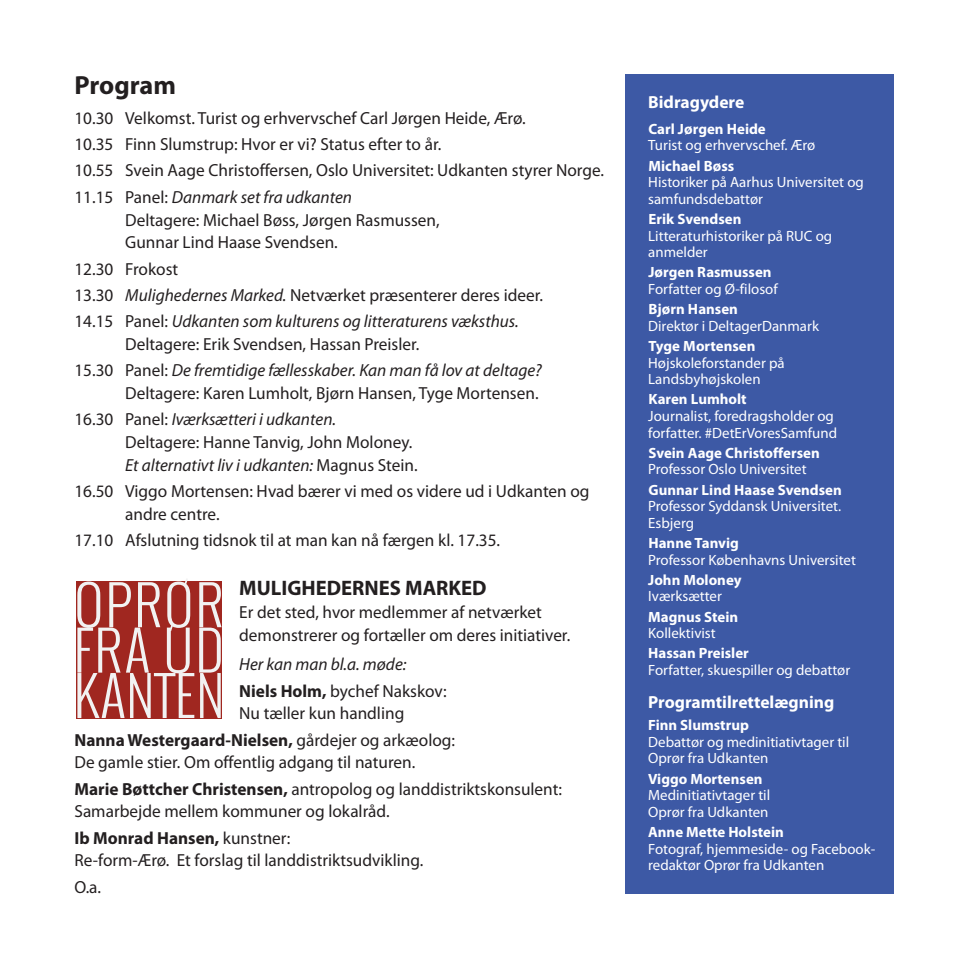
<style>
.page{position:relative;width:968px;height:968px;background:#fff}
.page>*{position:absolute;margin:0;border:0;box-sizing:border-box;transform-origin:0 0}
.t1{font:700 26.25px "Myriad Pro";letter-spacing:-.005em;color:#231f20}
.t2{font:700 21px "Myriad Pro";color:#231f20}
.t3{font:17.5px/26.2px "Myriad Pro";color:#231f20}
.t4{font:italic 17.5px/26.2px "Myriad Pro";color:#231f20}
.t5{font:700 17.5px "Myriad Pro";color:#fff}
.t6{font:14.88px/16.6px "Myriad Pro";color:#fff}
.t7{font:700 14.88px "Myriad Pro";color:#fff}
.s1{font-style:italic}
.s2{font-style:normal}
.s3{font-weight:700;font-style:normal}
.s4{font-weight:700}
</style>
<div class="page">
<div style="left:625px;top:74px;width:268px;height:819px;background:#3d59a5"></div>
<svg style="left:76px;top:581px;width:146px;height:138px"></svg>
<svg style="left:77px;top:579px;width:144px;height:139px"></svg>
<h1 class="t1" style="left:74px;top:75px;width:103px">Program</h1>
<p class="t3" style="left:74px;top:106px;width:531px">10.30 Velkomst. Turist og erhvervschef Carl Jørgen Heide, Ærø.<br>10.35 Finn Slumstrup: Hvor er vi? Status efter to år.<br>10.55 Svein Aage Christoffersen, Oslo Universitet: Udkanten styrer Norge.<br>11.15 Panel: <span class="s1">Danmark set fra udkanten</span></p>
<p class="t3" style="left:125px;top:209px;width:316px;line-height:22.8px">Deltagere: Michael Bøss, Jørgen Rasmussen,<br>Gunnar Lind Haase Svendsen.</p>
<p class="t4" style="left:74px;top:257px;width:470px"><span class="s2">12.30 Frokost<br>13.30</span> Mulighedernes Marked. <span class="s2">Netværket præsenterer deres ideer.<br>14.15 Panel:</span> Udkanten som kulturens og litteraturens væksthus.</p>
<p class="t3" style="left:74px;top:332px;width:469px;text-indent:51px">Deltagere: Erik Svendsen, Hassan Preisler.<br>15.30 Panel: <span class="s1">De fremtidige fællesskaber. Kan man få lov at deltage?</span></p>
<p class="t3" style="left:74px;top:381px;width:465px;text-indent:51px">Deltagere: Karen Lumholt, Bjørn Hansen, Tyge Mortensen.<br>16.30 Panel: <span class="s1">Iværksætteri i udkanten.</span></p>
<p class="t3" style="left:125px;top:432px;width:294px;line-height:22.8px">Deltagere: Hanne Tanvig, John Moloney.<br><span class="s1">Et alternativt liv i udkanten:</span> Magnus Stein.</p>
<p class="t3" style="left:125px;top:481px;width:466px;line-height:22.8px;text-indent:-51px">16.50 Viggo Mortensen: Hvad bærer vi med os videre ud i Udkanten og andre centre.</p>
<p class="t3" style="left:74px;top:528px;width:427px">17.10 Afslutning tidsnok til at man kan nå færgen kl. 17.35.</p>
<p class="t2" style="left:239px;top:580px;width:249px">MULIGHEDERNES MARKED</p>
<p class="t3" style="left:239px;top:601px;width:332px;line-height:22.8px">Er det sted, hvor medlemmer af netværket demonstrerer og fortæller om deres initiativer.</p>
<p class="t4" style="left:239px;top:652px;width:209px">Her kan man bl.a. møde:<br><span class="s3">Niels Holm,</span> <span class="s2">bychef Nakskov:</span></p>
<p class="t3" style="left:74px;top:701px;width:382px;text-indent:165px">Nu tæller kun handling<br><span class="s4">Nanna Westergaard-Nielsen,</span> gårdejer og arkæolog:</p>
<p class="t3" style="left:74px;top:750px;width:489px">De gamle stier. Om offentlig adgang til naturen.<br><span class="s4">Marie Bøttcher Christensen,</span> antropolog og landdistriktskonsulent:</p>
<p class="t3" style="left:74px;top:799px;width:317px">Samarbejde mellem kommuner og lokalråd.<br><span class="s4">Ib Monrad Hansen,</span> kunstner:</p>
<p class="t3" style="left:74px;top:848px;width:350px">Re-form-Ærø. Et forslag til landdistriktsudvikling.<br>O.a.</p>
<p class="t5" style="left:648px;top:96px;width:98px">Bidragydere</p>
<p class="t7" style="left:648px;top:123px;width:119px">Carl Jørgen Heide</p>
<p class="t6" style="left:648px;top:138px;width:169px">Turist og erhvervschef. Ærø</p>
<p class="t7" style="left:648px;top:160px;width:87px">Michael Bøss</p>
<p class="t6" style="left:648px;top:175px;width:217px">Historiker på Aarhus Universitet og samfundsdebattør</p>
<p class="t7" style="left:648px;top:213px;width:95px">Erik Svendsen</p>
<p class="t6" style="left:648px;top:228px;width:185px">Litteraturhistoriker på RUC og anmelder</p>
<p class="t7" style="left:648px;top:267px;width:125px">Jørgen Rasmussen</p>
<p class="t6" style="left:648px;top:282px;width:131px">Forfatter og Ø-filosof</p>
<p class="t7" style="left:648px;top:303px;width:91px">Bjørn Hansen</p>
<p class="t6" style="left:648px;top:318px;width:172px">Direktør i DeltagerDanmark</p>
<p class="t7" style="left:648px;top:340px;width:109px">Tyge Mortensen</p>
<p class="t6" style="left:648px;top:355px;width:138px">Højskoleforstander på<br>Landsbyhøjskolen</p>
<p class="t7" style="left:648px;top:394px;width:100px">Karen Lumholt</p>
<p class="t6" style="left:648px;top:409px;width:190px">Journalist, foredragsholder og forfatter. #DetErVoresSamfund</p>
<p class="t7" style="left:648px;top:447px;width:173px">Svein Aage Christoffersen</p>
<p class="t6" style="left:648px;top:462px;width:160px">Professor Oslo Universitet</p>
<p class="t7" style="left:648px;top:484px;width:195px">Gunnar Lind Haase Svendsen</p>
<p class="t6" style="left:648px;top:499px;width:194px">Professor Syddansk Universitet.<br>Esbjerg</p>
<p class="t7" style="left:648px;top:537px;width:92px">Hanne Tanvig</p>
<p class="t6" style="left:648px;top:552px;width:209px">Professor Københavns Universitet</p>
<p class="t7" style="left:648px;top:574px;width:95px">John Moloney</p>
<p class="t6" style="left:648px;top:589px;width:75px">Iværksætter</p>
<p class="t7" style="left:648px;top:611px;width:92px">Magnus Stein</p>
<p class="t6" style="left:648px;top:626px;width:69px">Kollektivist</p>
<p class="t7" style="left:648px;top:647px;width:102px">Hassan Preisler</p>
<p class="t6" style="left:648px;top:662px;width:203px">Forfatter, skuespiller og debattør</p>
<p class="t5" style="left:648px;top:695px;width:187px">Programtilrettelægning</p>
<p class="t7" style="left:648px;top:719px;width:102px">Finn Slumstrup</p>
<p class="t6" style="left:648px;top:734px;width:202px">Debattør og medinitiativtager til<br>Oprør fra Udkanten</p>
<p class="t7" style="left:648px;top:772px;width:116px">Viggo Mortensen</p>
<p class="t6" style="left:648px;top:787px;width:123px">Medinitiativtager til<br>Oprør fra Udkanten</p>
<p class="t7" style="left:648px;top:826px;width:137px">Anne Mette Holstein</p>
<p class="t6" style="left:648px;top:841px;width:228px">Fotograf, hjemmeside- og Facebook&shy;redaktør Oprør fra Udkanten</p>
</div>
